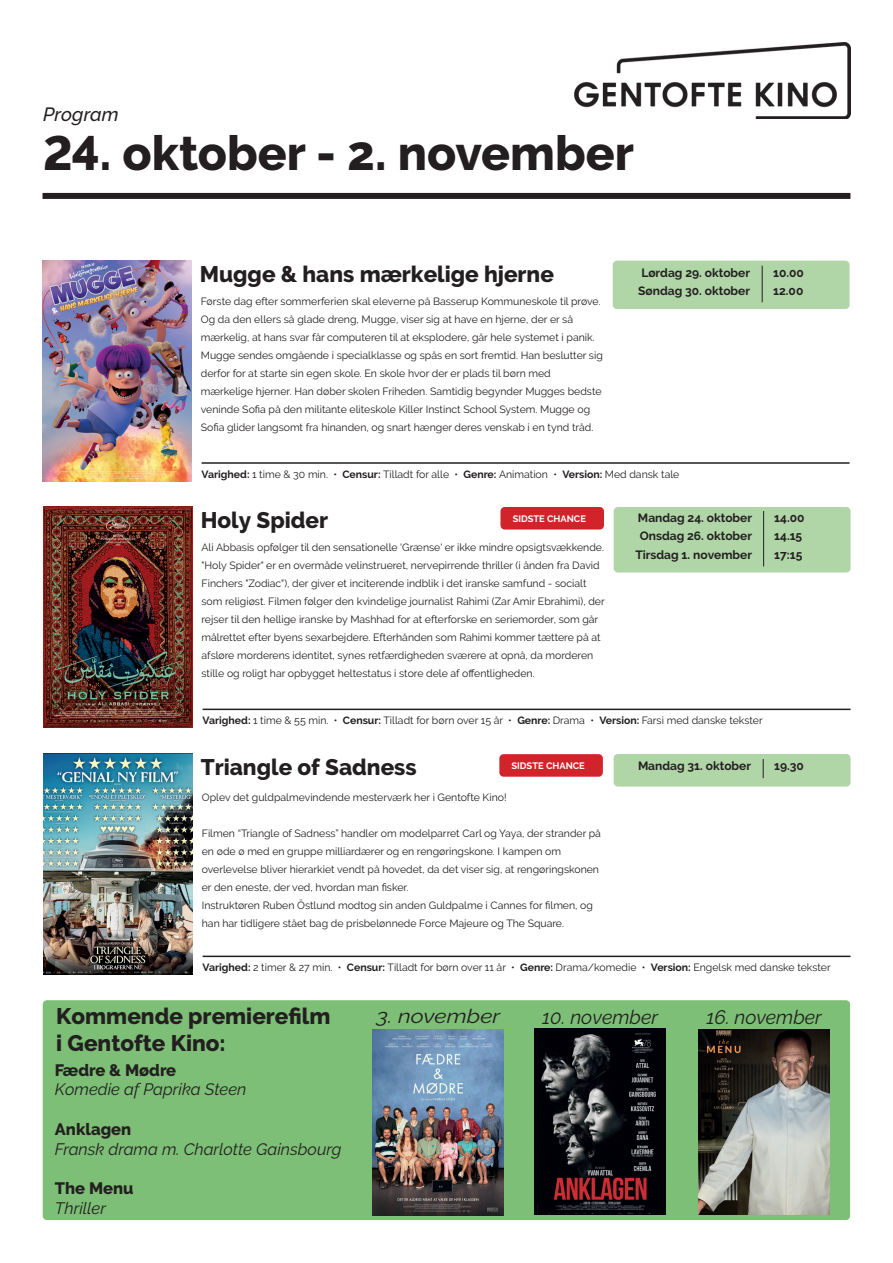
<style>
.page{position:relative;width:893px;height:1263px;background:#fff}
.page>*{position:absolute;margin:0;border:0;box-sizing:border-box;transform-origin:0 0}
.t1{font:800 48px "Raleway";color:#231f20}
.t2{font:800 22.5px/27px "Raleway";color:#231f20}
.t3{font:italic 19.5px "Raleway";color:#231f20}
.t4{font:italic 19.5px "Raleway";color:#231f20;scale:1.17 1}
.t5{font:italic 500 19.05px "Raleway";color:#231f20}
.t6{font:italic 16.5px "Raleway";color:#231f20}
.t7{font:800 16.5px "Raleway";color:#231f20}
.t8{font:700 12px/18.3px "Raleway";color:#231f20}
.t9{font:10.5px/18px "Raleway";color:#231f20}
.t10{font:700 9.3px "Raleway";color:#fff}
.s1{font-weight:700}
</style>
<div class="page">
<img style="left:574px;top:43px;width:276px;height:76px">
<div style="left:43px;top:193px;width:807px;height:6px;background:#231f20"></div>
<img style="left:42px;top:260px;width:149px;height:221px">
<hr style="left:202px;top:462px;width:648px;height:2px;background:#231f20">
<div style="left:613px;top:261px;width:237px;height:48px;background:#b0d5a7;border-radius:4px"></div>
<hr style="left:762px;top:266px;width:1px;height:36px;background:#231f20">
<img style="left:43px;top:507px;width:149px;height:221px">
<hr style="left:203px;top:709px;width:647px;height:1px;background:#231f20">
<div style="left:614px;top:507px;width:236px;height:65px;background:#b0d5a7;border-radius:4px"></div>
<hr style="left:763px;top:511px;width:1px;height:55px;background:#231f20">
<div style="left:500px;top:507px;width:104px;height:22px;background:#d1232a;border-radius:4px"></div>
<img style="left:43px;top:754px;width:149px;height:221px">
<hr style="left:203px;top:955px;width:647px;height:2px;background:#231f20">
<div style="left:614px;top:754px;width:236px;height:32px;background:#b0d5a7;border-radius:4px"></div>
<svg style="left:763px;top:759px;width:1px;height:19px"></svg>
<div style="left:499px;top:754px;width:104px;height:23px;background:#d1232a;border-radius:4px"></div>
<div style="left:43px;top:1000px;width:807px;height:220px;background:#7dbf76;border-radius:4px"></div>
<img style="left:372px;top:1030px;width:131px;height:185px">
<img style="left:535px;top:1029px;width:131px;height:186px">
<img style="left:699px;top:1029px;width:131px;height:186px">
<h3 class="t5" style="left:43px;top:103px;width:77px">Program</h3>
<h1 class="t1" style="left:43px;top:126px;width:592px">24. oktober - 2. november</h1>
<h2 class="t2" style="left:200px;top:261px;width:356px">Mugge &amp; hans mærkelige hjerne</h2>
<p class="t9" style="left:201px;top:292px;width:403px">Første dag efter sommerferien skal eleverne på Basserup Kommuneskole til prøve.<br>Og da den ellers så glade dreng, Mugge, viser sig at have en hjerne, der er så mærkelig, at hans svar får computeren til at eksplodere, går hele systemet i panik.<br>Mugge sendes omgående i specialklasse og spås en sort fremtid. Han beslutter sig derfor for at starte sin egen skole. En skole hvor der er plads til børn med mærkelige hjerner. Han døber skolen Friheden. Samtidig begynder Mugges bedste veninde Sofia på den militante eliteskole Killer Instinct School System. Mugge og Sofia glider langsomt fra hinanden, og snart hænger deres venskab i en tynd tråd.</p>
<p class="t8" style="left:638px;top:264px;width:113px">Lørdag 29. oktober<br>Søndag 30. oktober</p>
<p class="t9" style="left:202px;top:465px;width:479px"><span class="s1">Varighed:</span> 1 time &amp; 30 min. • <span class="s1">Censur:</span> Tilladt for alle • <span class="s1">Genre:</span> Animation • <span class="s1">Version:</span> Med dansk tale</p>
<h2 class="t2" style="left:201px;top:507px;width:129px">Holy Spider</h2>
<p class="t10" style="left:513px;top:513px;width:75px">SIDSTE CHANCE</p>
<p class="t9" style="left:202px;top:538px;width:405px">Ali Abbasis opfølger til den sensationelle 'Grænse' er ikke mindre opsigtsvækkende. "Holy Spider" er en overmåde velinstrueret, nervepirrende thriller (i ånden fra David Finchers "Zodiac"), der giver et inciterende indblik i det iranske samfund - socialt som religiøst. Filmen følger den kvindelige journalist Rahimi (Zar Amir Ebrahimi), der rejser til den hellige iranske by Mashhad for at efterforske en seriemorder, som går målrettet efter byens sexarbejdere. Efterhånden som Rahimi kommer tættere på at afsløre morderens identitet, synes retfærdigheden sværere at opnå, da morderen stille og roligt har opbygget heltestatus i store dele af offentligheden.</p>
<p class="t8" style="left:635px;top:509px;width:118px;text-align:center">Mandag 24. oktober<br>Onsdag 26. oktober<br>Tirsdag 1. november</p>
<p class="t8" style="left:773px;top:264px;width:32px">10.00<br>12.00</p>
<p class="t8" style="left:774px;top:509px;width:32px">14.00<br>14.15<br>17:15</p>
<p class="t9" style="left:203px;top:711px;width:562px"><span class="s1">Varighed:</span> 1 time &amp; 55 min. • <span class="s1">Censur:</span> Tilladt for børn over 15 år • <span class="s1">Genre:</span> Drama • <span class="s1">Version:</span> Farsi med danske tekster</p>
<h2 class="t2" style="left:201px;top:754px;width:217px">Triangle of Sadness</h2>
<p class="t10" style="left:511px;top:761px;width:75px">SIDSTE CHANCE</p>
<p class="t8" style="left:638px;top:757px;width:115px">Mandag 31. oktober</p>
<p class="t8" style="left:774px;top:757px;width:31px">19.30</p>
<p class="t9" style="left:202px;top:788px;width:306px">Oplev det guldpalmevindende mesterværk her i Gentofte Kino!</p>
<p class="t9" style="left:202px;top:824px;width:401px">Filmen “Triangle of Sadness” handler om modelparret Carl og Yaya, der strander på en øde ø med en gruppe milliardærer og en rengøringskone. I kampen om overlevelse bliver hierarkiet vendt på hovedet, da det viser sig, at rengøringskonen er den eneste, der ved, hvordan man fisker.<br>Instruktøren Ruben Östlund modtog sin anden Guldpalme i Cannes for filmen, og han har tidligere stået bag de prisbelønnede Force Majeure og The Square.</p>
<p class="t9" style="left:203px;top:958px;width:630px"><span class="s1">Varighed:</span> 2 timer &amp; 27 min. • <span class="s1">Censur:</span> Tilladt for børn over 11 år • <span class="s1">Genre:</span> Drama/komedie • <span class="s1">Version:</span> Engelsk med danske tekster</p>
<h2 class="t2" style="left:56px;top:1003px;width:276px">Kommende premierefilm i Gentofte Kino:</h2>
<h3 class="t4" style="left:377px;top:1004px;width:107px">3. november</h3>
<h3 class="t3" style="left:542px;top:1005px;width:117px">10. november</h3>
<h3 class="t3" style="left:707px;top:1005px;width:117px">16. november</h3>
<h3 class="t7" style="left:55px;top:1060px;width:123px">Fædre &amp; Mødre</h3>
<h3 class="t6" style="left:55px;top:1080px;width:193px">Komedie af Paprika Steen</h3>
<h3 class="t7" style="left:55px;top:1120px;width:78px">Anklagen</h3>
<h3 class="t6" style="left:55px;top:1139px;width:288px">Fransk drama m. Charlotte Gainsbourg</h3>
<h3 class="t7" style="left:55px;top:1179px;width:80px">The Menu</h3>
<h3 class="t6" style="left:55px;top:1199px;width:53px">Thriller</h3>
</div>
